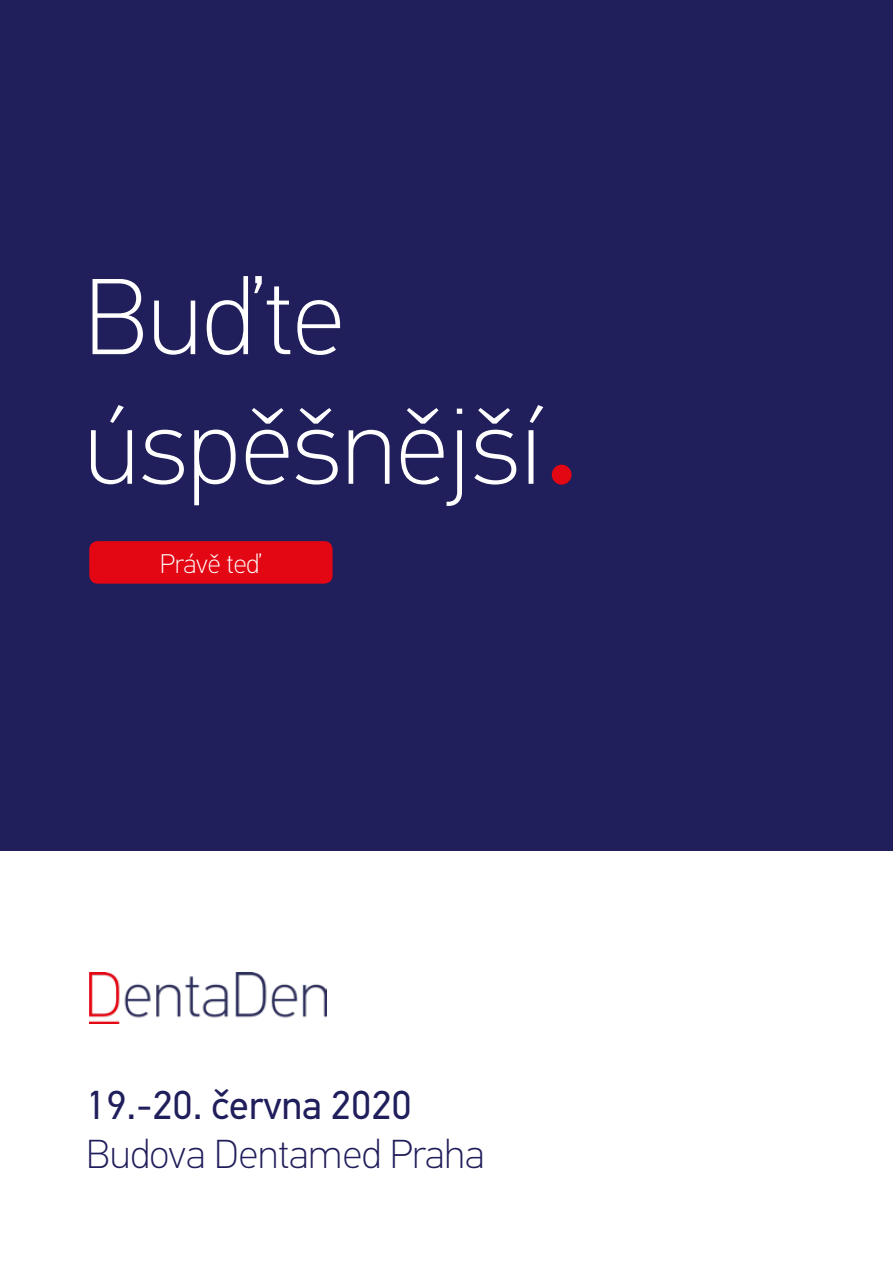
<style>
.page{position:relative;width:893px;height:1263px;background:#fff}
.page>*{position:absolute;margin:0;border:0;box-sizing:border-box;transform-origin:0 0}
.t1{font:100 108px/129.6px "PF Din Text Pro";color:#fff}
.t2{font:100 40.5px "PF Din Text Pro";color:#201e5b}
.t3{font:40.5px "PF Din Text Pro";color:#201e5b}
.t4{font:100 27px "PF Din Text Pro";color:#fff}
.s1{color:#e30613}
</style>
<div class="page">
<div style="left:0;top:0;width:893px;height:850px;background:#201e5b"></div>
<div style="left:89px;top:541px;width:244px;height:43px;background:#e30613;border-radius:9px"></div>
<img style="left:89px;top:972px;width:238px;height:52px">
<h1 class="t1" style="left:84px;top:254px;width:498px">Buďte úspěšnější<span class="s1">•</span></h1>
<p class="t4" style="left:160px;top:548px;width:104px">Právě teď</p>
<p class="t3" style="left:86px;top:1081px;width:327px">19.-20. června 2020</p>
<p class="t2" style="left:86px;top:1131px;width:400px">Budova Dentamed Praha</p>
</div>
